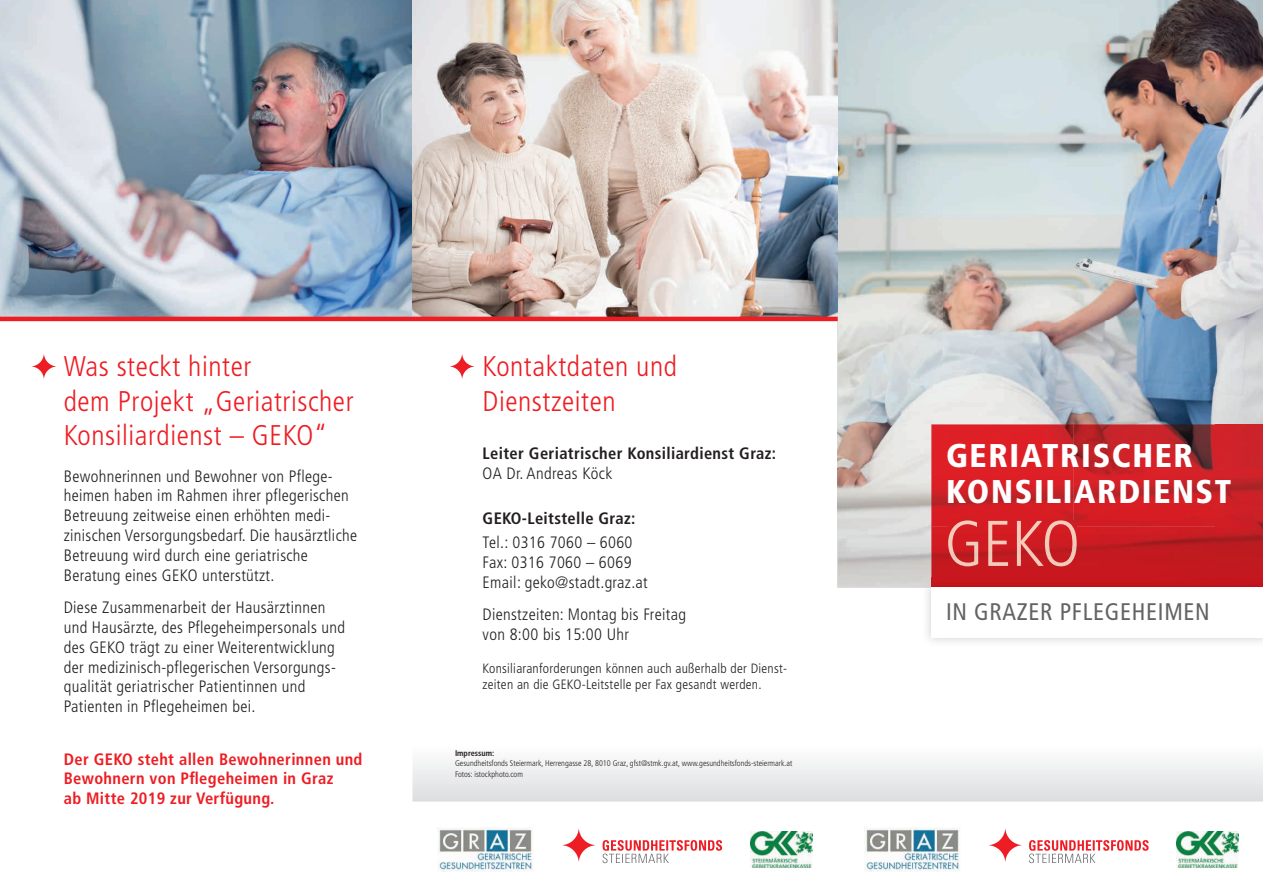
<style>
.page{position:relative;width:1263px;height:893px;background:#fff}
.page>*{position:absolute;margin:0;border:0;box-sizing:border-box;transform-origin:0 0}
.t1{font:900 condensed 32.85px/35.2px "Frutiger";letter-spacing:.05em;color:#fff}
.t2{font:300 condensed 28.5px/34.2px "Frutiger";letter-spacing:.02em;color:#ee1d23}
.t3{font:condensed 24px "Frutiger";letter-spacing:.03em;color:#636366}
.t4{font:300 condensed 16.5px/19.8px "Frutiger";letter-spacing:.02em;color:#231f20}
.t5{font:700 condensed 16.5px/19.8px "Frutiger";letter-spacing:.02em;color:#ee1d23}
.t6{font:700 condensed 16.5px "Frutiger";letter-spacing:.02em;color:#231f20}
.t7{font:300 condensed 13.5px/16.2px "Frutiger";letter-spacing:.02em;color:#231f20}
.t8{font:300 condensed 8.25px/10.5px "Frutiger";color:#231f20}
.t9{font:700 condensed 8.25px "Frutiger";color:#231f20}
</style>
<div class="page">
<img style="left:838px;top:0;width:425px;height:321px">
<img style="left:838px;top:321px;width:106px;height:106px">
<img style="left:944px;top:321px;width:319px;height:103px">
<img style="left:838px;top:427px;width:93px;height:161px">
<svg style="left:412px;top:761px;width:851px;height:40px"></svg>
<img style="left:864px;top:828px;width:96px;height:43px">
<img style="left:1177px;top:831px;width:62px;height:37px">
<svg style="left:1029px;top:840px;width:119px;height:23px"></svg>
<svg style="left:987px;top:827px;width:36px;height:36px"></svg>
<img style="left:438px;top:828px;width:95px;height:43px">
<img style="left:750px;top:831px;width:62px;height:37px">
<svg style="left:602px;top:840px;width:120px;height:23px"></svg>
<svg style="left:561px;top:827px;width:36px;height:36px"></svg>
<img style="left:931px;top:424px;width:332px;height:163px">
<svg style="left:922px;top:577px;width:9px;height:11px"></svg>
<img style="left:948px;top:520px;width:129px;height:46px">
<img style="left:0;top:0;width:412px;height:317px">
<img style="left:412px;top:0;width:426px;height:317px">
<hr style="left:0;top:317px;width:838px;height:4px;background:#ee1d23">
<svg style="left:30px;top:353px;width:27px;height:27px"></svg>
<svg style="left:449px;top:353px;width:27px;height:27px"></svg>
<h2 class="t2" style="left:64px;top:350px;width:291px">Was steckt hinter<br>dem Projekt „Geriatrischer<br>Konsiliardienst – GEKO“</h2>
<p class="t4" style="left:64px;top:466px;width:295px">Bewohnerinnen und Bewohner von Pflege&shy;heimen haben im Rahmen ihrer pflegerischen Betreuung zeitweise einen erhöhten medi&shy;zinischen Versorgungsbedarf. Die hausärztliche Betreuung wird durch eine geriatrische Beratung eines GEKO unterstützt.</p>
<p class="t4" style="left:64px;top:598px;width:283px">Diese Zusammenarbeit der Hausärztinnen und Hausärzte, des Pflegeheimpersonals und des GEKO trägt zu einer Weiterentwicklung der medizinisch-pflegerischen Versorgungs&shy;qualität geriatrischer Patientinnen und Patienten in Pflegeheimen bei.</p>
<p class="t5" style="left:64px;top:749px;width:300px">Der GEKO steht allen Bewohnerinnen und<br>Bewohnern von Pflegeheimen in Graz<br>ab Mitte 2019 zur Verfügung.</p>
<h2 class="t2" style="left:483px;top:350px;width:196px">Kontaktdaten und<br>Dienstzeiten</h2>
<p class="t6" style="left:483px;top:443px;width:295px">Leiter Geriatrischer Konsiliardienst Graz:</p>
<p class="t4" style="left:483px;top:463px;width:131px">OA Dr. Andreas Köck</p>
<p class="t6" style="left:483px;top:508px;width:154px">GEKO-Leitstelle Graz:</p>
<p class="t4" style="left:483px;top:533px;width:167px">Tel.: 0316 7060 – 6060<br>Fax: 0316 7060 – 6069<br>Email: geko@stadt.graz.at</p>
<p class="t4" style="left:483px;top:605px;width:205px">Dienstzeiten: Montag bis Freitag von 8:00 bis 15:00 Uhr</p>
<p class="t7" style="left:483px;top:660px;width:306px">Konsiliaranforderungen können auch außerhalb der Dienst&shy;zeiten an die GEKO-Leitstelle per Fax gesandt werden.</p>
<p class="t9" style="left:455px;top:748px;width:41px">Impressum:</p>
<p class="t8" style="left:455px;top:758px;width:339px">Gesundheitsfonds Steiermark, Herrengasse 28, 8010 Graz, gfst@stmk.gv.at, www.gesundheitsfonds-steiermark.at<br>Fotos: istockphoto.com</p>
<h1 class="t1" style="left:946px;top:438px;width:287px">GERIATRISCHER<br>KONSILIARDIENST</h1>
<h3 class="t3" style="left:946px;top:598px;width:265px">IN GRAZER PFLEGEHEIMEN</h3>
</div>
